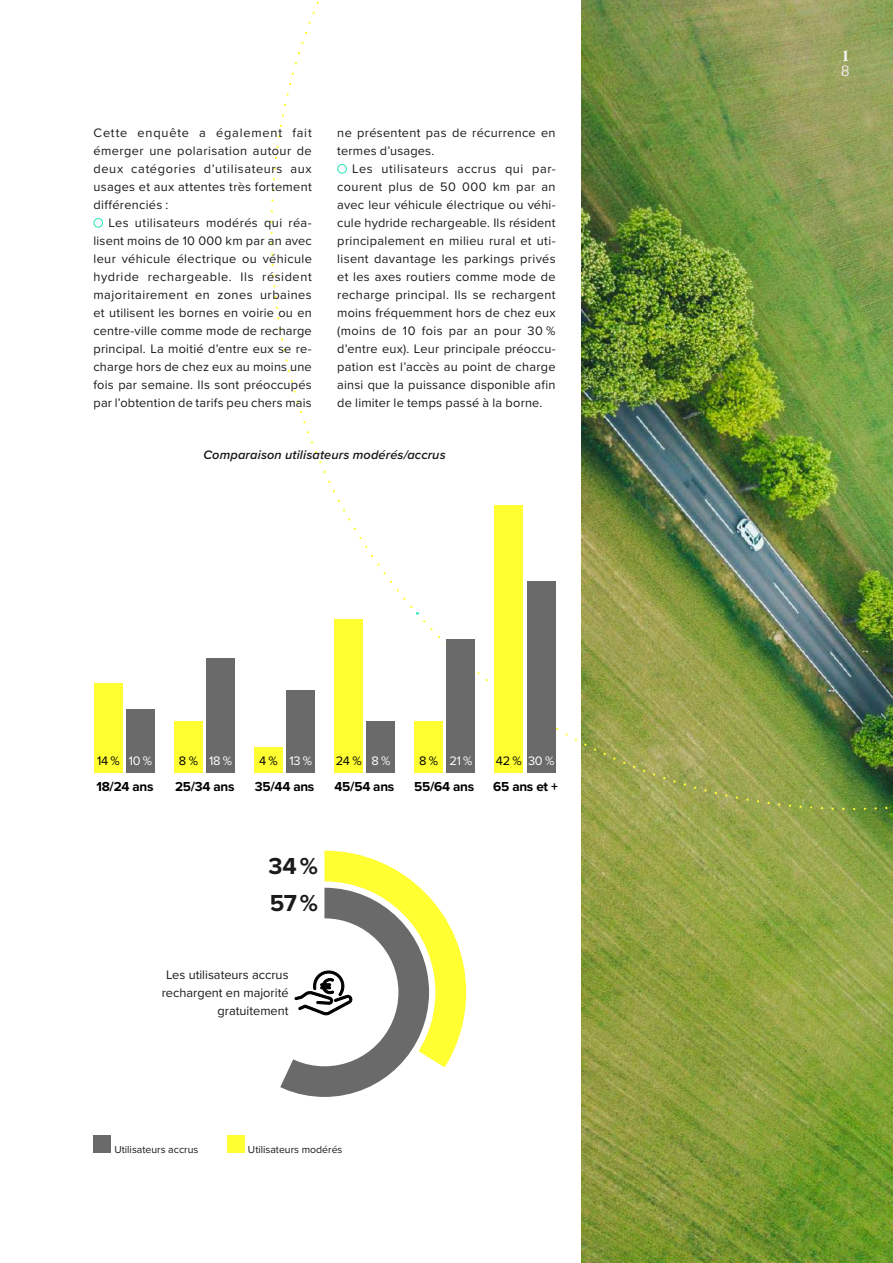
<style>
.page{position:relative;width:893px;height:1263px;background:#fff}
.page>*{position:absolute;margin:0;border:0;box-sizing:border-box;transform-origin:0 0}
.t1{font:700 24px/37px "Proxima Nova";color:#1a1a1a}
.t2{font:700 15px "Noe Display";color:#f2f2f2}
.t3{font:700 13.5px "Proxima Nova";letter-spacing:-.02em;color:#000}
.t4{font:12.75px/18px "Proxima Nova";letter-spacing:.015em;color:#1a1a1a;text-align:justify}
.t5{font:italic 600 12.75px "Proxima Nova";letter-spacing:.01em;color:#1a1a1a}
.t6{font:12.75px "Proxima Nova";letter-spacing:-.02em;color:#000}
.t7{font:12.75px "Proxima Nova";letter-spacing:-.02em;color:#fff}
.t8{font:10.5px "Proxima Nova";color:#1a1a1a}
.s1{color:#1de9b6}
.s2{color:#fff}
</style>
<div class="page">
<img style="left:581px;top:873px;width:312px;height:390px">
<div style="left:186px;top:0;width:707px;height:775px;background:#000;opacity:.28"></div>
<svg style="left:208px;top:0;width:254px;height:613px"></svg>
<img style="left:421px;top:618px;width:472px;height:255px">
<div style="left:126px;top:709px;width:29px;height:64px;background:#6a6a6a"></div>
<div style="left:206px;top:658px;width:29px;height:115px;background:#6a6a6a"></div>
<div style="left:286px;top:690px;width:29px;height:83px;background:#6a6a6a"></div>
<div style="left:366px;top:722px;width:29px;height:51px;background:#6a6a6a"></div>
<div style="left:446px;top:639px;width:29px;height:134px;background:#6a6a6a"></div>
<div style="left:527px;top:581px;width:28px;height:192px;background:#6a6a6a"></div>
<div style="left:94px;top:683px;width:29px;height:90px;background:#ffff31"></div>
<div style="left:174px;top:722px;width:29px;height:51px;background:#ffff31"></div>
<div style="left:254px;top:747px;width:29px;height:26px;background:#ffff31"></div>
<div style="left:334px;top:620px;width:29px;height:153px;background:#ffff31"></div>
<div style="left:414px;top:722px;width:29px;height:51px;background:#ffff31"></div>
<div style="left:495px;top:505px;width:28px;height:268px;background:#ffff31"></div>
<div style="left:94px;top:1135px;width:17px;height:17px;background:#6a6a6a"></div>
<div style="left:227px;top:1135px;width:17px;height:17px;background:#ffff31"></div>
<svg style="left:280px;top:851px;width:186px;height:246px"></svg>
<p class="t4" style="left:94px;top:123px;width:220px">Cette enquête a également fait émerger une polarisation autour de deux catégories d’utilisateurs aux usages et aux attentes très fortement différenciés :</p>
<p class="t4" style="left:94px;top:213px;width:220px"><span class="s1">●</span> Les utilisateurs modérés qui réa&shy;lisent moins de 10 000 km par an avec leur véhicule électrique ou véhicule hydride rechargeable. Ils résident majoritairement en zones urbaines et utilisent les bornes en voirie ou en centre-ville comme mode de recharge principal. La moitié d’entre eux se re&shy;charge hors de chez eux au moins une fois par semaine. Ils sont préoccupés par l’obtention de tarifs peu chers mais</p>
<p class="t4" style="left:337px;top:123px;width:220px">ne présentent pas de récurrence en termes d’usages.</p>
<p class="t4" style="left:337px;top:159px;width:220px"><span class="s1">●</span> Les utilisateurs accrus qui par&shy;courent plus de 50 000 km par an avec leur véhicule électrique ou véhi&shy;cule hydride rechargeable. Ils résident principalement en milieu rural et uti&shy;lisent davantage les parkings privés et les axes routiers comme mode de recharge principal. Ils se rechargent moins fréquemment hors de chez eux (moins de 10 fois par an pour 30 % d’entre eux). Leur principale préoccu&shy;pation est l’accès au point de charge ainsi que la puissance disponible afin de limiter le temps passé à la borne.</p>
<p class="t5" style="left:203px;top:445px;width:244px">Comparaison utilisateurs modérés/accrus</p>
<p class="t6" style="left:97px;top:751px;width:57px">14% <span class="s2">10%</span></p>
<p class="t7" style="left:209px;top:751px;width:25px">18%</p>
<p class="t7" style="left:289px;top:751px;width:24px">13%</p>
<p class="t7" style="left:371px;top:751px;width:21px">8%</p>
<p class="t7" style="left:449px;top:751px;width:25px">21%</p>
<p class="t7" style="left:528px;top:751px;width:28px">30%</p>
<p class="t6" style="left:179px;top:751px;width:21px">8%</p>
<p class="t6" style="left:259px;top:751px;width:20px">4%</p>
<p class="t6" style="left:336px;top:751px;width:27px">24%</p>
<p class="t6" style="left:419px;top:751px;width:21px">8%</p>
<p class="t6" style="left:496px;top:751px;width:27px">42%</p>
<p class="t3" style="left:96px;top:776px;width:59px">18/24 ans</p>
<p class="t3" style="left:175px;top:776px;width:61px">25/34 ans</p>
<p class="t3" style="left:255px;top:776px;width:61px">35/44 ans</p>
<p class="t3" style="left:334px;top:776px;width:61px">45/54 ans</p>
<p class="t3" style="left:414px;top:776px;width:62px">55/64 ans</p>
<p class="t3" style="left:493px;top:776px;width:66px">65 ans et +</p>
<h1 class="t1" style="left:268px;top:847px;width:51px">34 %<br>57 %</h1>
<p class="t4" style="left:162px;top:965px;width:128px;text-align:right">Les utilisateurs accrus rechargent en majorité gratuitement</p>
<p class="t8" style="left:114px;top:1141px;width:85px">Utilisateurs accrus</p>
<p class="t8" style="left:248px;top:1141px;width:96px">Utilisateurs modérés</p>
<p class="t2" style="left:842px;top:47px;width:7px">2</p>
</div>
